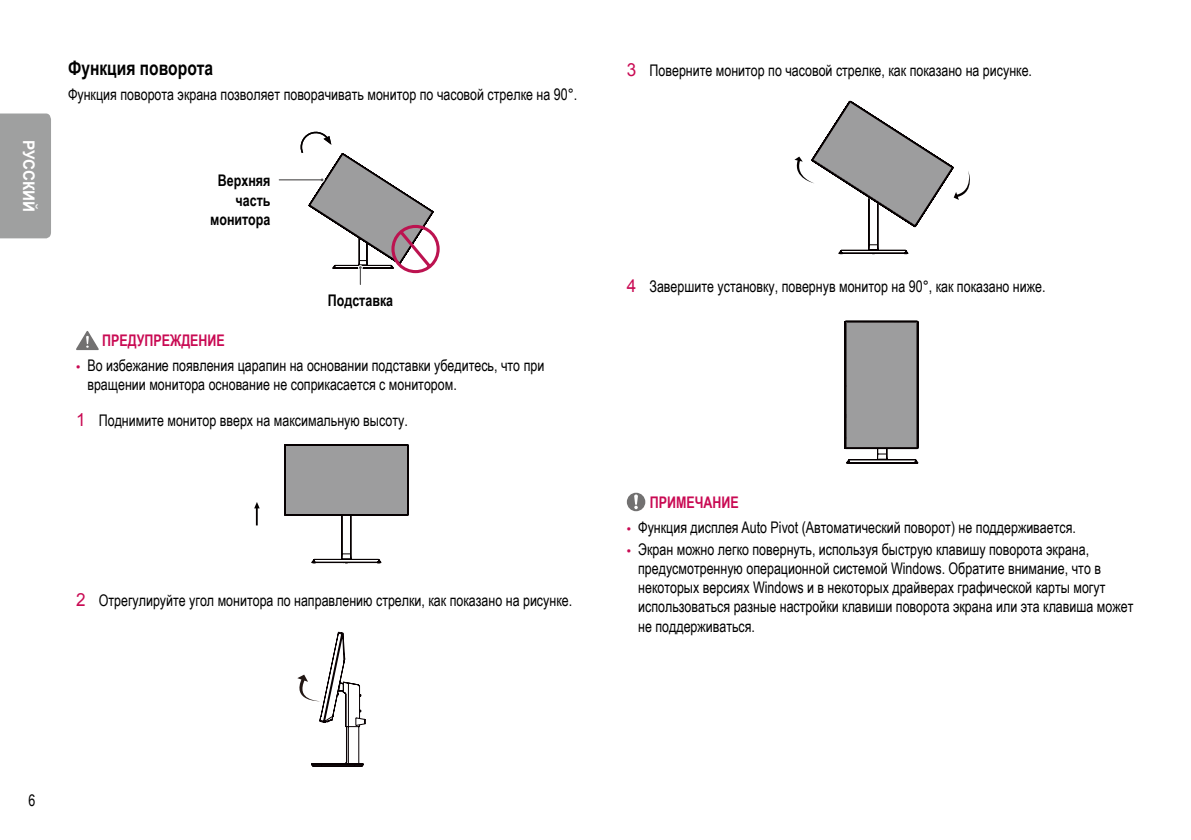
<style>
.page{position:relative;width:1191px;height:840px;background:#fff}
.page>*{position:absolute;margin:0;border:0;box-sizing:border-box;transform-origin:0 0}
.t1{font:700 20px "Arial Narrow";color:#000;scale:.95 1}
.t2{font:16px/19.2px "Arial Narrow";color:#000;scale:.95 1}
.t3{font:700 16px/19.2px "Arial Narrow";color:#000;text-align:right;scale:.95 1}
.t4{font:700 16px "Arial Narrow";color:#c90a53;scale:.95 1}
.t5{font:700 16px "Arial";color:#fff;scale:.95 1}
.s1{font-family:"LG Smart";color:#c90a53}
.s2{font-family:"Arial";font-size:18px;color:#c90a53}
</style>
<div class="page">
<div style="left:0;top:113px;width:51px;height:125px;background:#9fa0a0"></div>
<hr style="left:279px;top:179px;width:43px;height:1px;background:#585757">
<svg style="left:298px;top:131px;width:142px;height:153px"></svg>
<svg style="left:76px;top:331px;width:23px;height:19px"></svg>
<svg style="left:254px;top:502px;width:6px;height:23px"></svg>
<svg style="left:285px;top:444px;width:124px;height:118px"></svg>
<div style="left:286px;top:445px;width:120px;height:68px;background:#9d9d9e"></div>
<svg style="left:297px;top:632px;width:69px;height:134px"></svg>
<svg style="left:794px;top:101px;width:175px;height:153px"></svg>
<svg style="left:844px;top:321px;width:74px;height:142px"></svg>
<div style="left:846px;top:322px;width:70px;height:125px;background:#9d9d9e"></div>
<svg style="left:627px;top:492px;width:18px;height:19px"></svg>
<p class="t5" style="left:40px;top:140px;width:78px;rotate:90deg">РУССКИЙ</p>
<p class="t1" style="left:68px;top:53px;width:154px">Функция поворота</p>
<p class="t2" style="left:68px;top:84px;width:537px">Функция поворота экрана позволяет поворачивать монитор по часовой стрелке на 90°.</p>
<p class="t3" style="left:210px;top:170px;width:65px">Верхняя часть монитора</p>
<p class="t3" style="left:328px;top:289px;width:70px">Подставка</p>
<p class="t4" style="left:102px;top:328px;width:131px">ПРЕДУПРЕЖДЕНИЕ</p>
<p class="t2" style="left:87px;top:354px;width:482px;text-indent:-11px"><span class="s1">•</span> Во избежание появления царапин на основании подставки убедитесь, что при вращении монитора основание не соприкасается с монитором.</p>
<p class="t2" style="left:76px;top:410px;width:351px"><span class="s2">1</span> Поднимите монитор вверх на максимальную высоту.</p>
<p class="t2" style="left:76px;top:589px;width:524px"><span class="s2">2</span> Отрегулируйте угол монитора по направлению стрелки, как показано на рисунке.</p>
<p class="t2" style="left:627px;top:61px;width:428px"><span class="s2">3</span> Поверните монитор по часовой стрелке, как показано на рисунке.</p>
<p class="t2" style="left:627px;top:276px;width:442px"><span class="s2">4</span> Завершите установку, повернув монитор на 90°, как показано ниже.</p>
<p class="t4" style="left:649px;top:489px;width:95px">ПРИМЕЧАНИЕ</p>
<p class="t2" style="left:627px;top:516px;width:474px"><span class="s1">•</span> Функция дисплея Auto Pivot (Автоматический поворот) не поддерживается.</p>
<p class="t2" style="left:638px;top:538px;width:523px;text-indent:-11px"><span class="s1">•</span> Экран можно легко повернуть, используя быструю клавишу поворота экрана, предусмотренную операционной системой Windows. Обратите внимание, что в некоторых версиях Windows и в некоторых драйверах графической карты могут использоваться разные настройки клавиши поворота экрана или эта клавиша может не поддерживаться.</p>
<p class="t2" style="left:28px;top:790px;width:9px">6</p>
</div>
